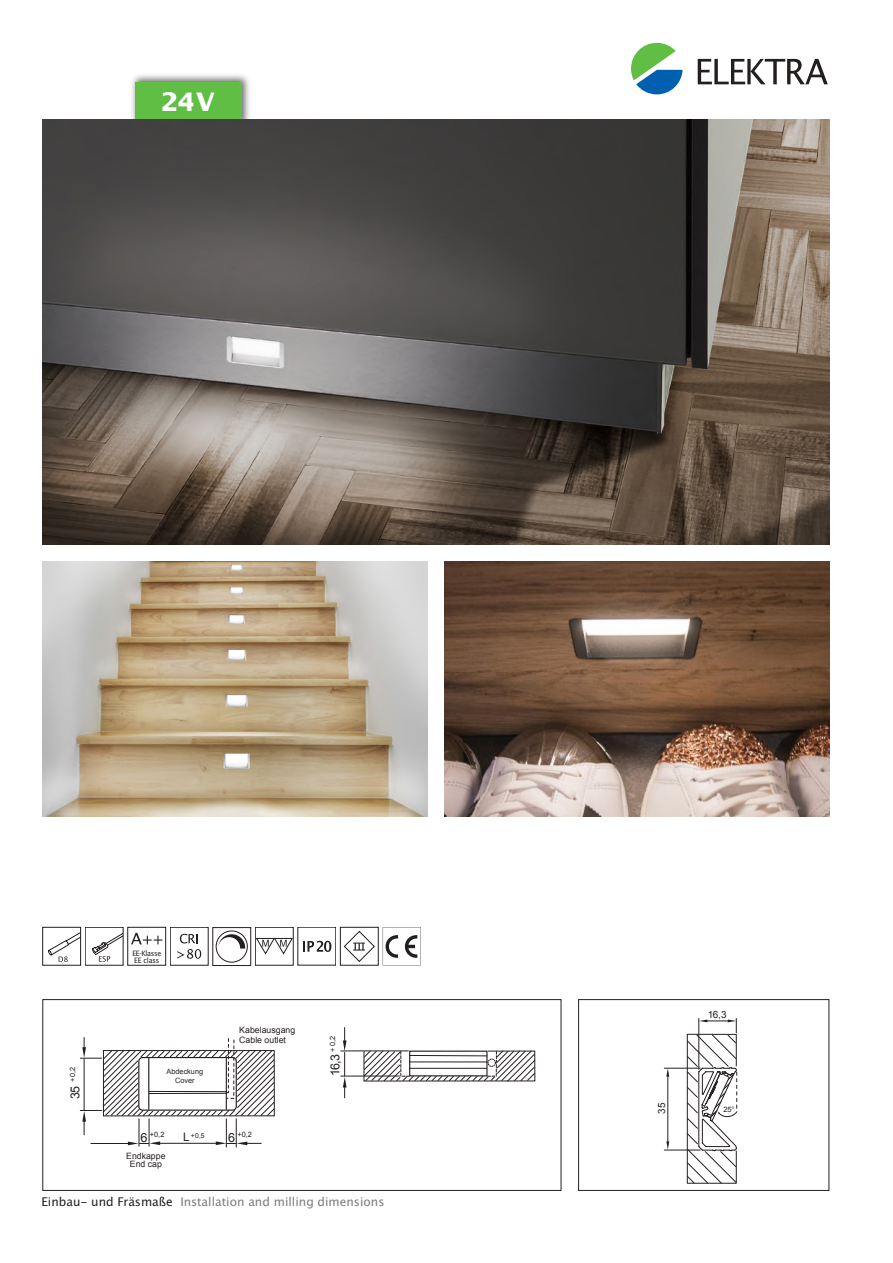
<style>
.page{position:relative;width:893px;height:1263px;background:#fff}
.page>*{position:absolute;margin:0;border:0;box-sizing:border-box;transform-origin:0 0}
.t1{font:700 25.5px "Lucida San";color:#fff}
.t2{font:12.45px "Arial";color:#241f1f}
.t3{font:12px "Lucida San Rom";color:#7d7c7e}
.t4{font:9.9px "Arial";color:#241f1f}
.t5{font:8.7px/9.8px "Arial";color:#241f1f}
.t6{font:8.1px/7.4px "Lucida Sans EF";letter-spacing:-.035em;color:#241f1f;scale:.95 1}
.t7{font:7.35px/8.7px "Arial";color:#241f1f;text-align:center}
.t8{font:7.2px "Arial";color:#241f1f}
.t9{font:6.75px "Arial";color:#241f1f}
.s1{font-size:12.45px}
.s2{font-size:12.6px}
.s3{font-size:11.7px}
.s4{color:#241f1f}
</style>
<div class="page">
<img style="left:132px;top:75px;width:117px;height:44px">
<div style="left:135px;top:82px;width:106px;height:42px;background:#60be44"></div>
<img style="left:444px;top:561px;width:385px;height:255px">
<img style="left:43px;top:119px;width:786px;height:425px">
<img style="left:43px;top:561px;width:384px;height:255px">
<hr style="left:664px;top:1150px;width:36px;height:1px;background:#241f1f">
<hr style="left:664px;top:1068px;width:36px;height:1px;background:#241f1f">
<svg style="left:666px;top:1068px;width:3px;height:82px"></svg>
<svg style="left:687px;top:1018px;width:50px;height:166px"></svg>
<div style="left:578px;top:999px;width:251px;height:192px;border:1px solid #241f1f"></div>
<svg style="left:80px;top:1037px;width:195px;height:110px"></svg>
<div style="left:43px;top:999px;width:518px;height:192px;border:1px solid #241f1f"></div>
<svg style="left:341px;top:1027px;width:195px;height:71px"></svg>
<div style="left:488px;top:1059px;width:8px;height:8px;border:1px dashed #241f1f;border-radius:50%"></div>
<svg style="left:383px;top:927px;width:38px;height:38px"></svg>
<svg style="left:257px;top:937px;width:34px;height:18px"></svg>
<div style="left:255px;top:927px;width:38px;height:38px;border:1px solid #241f1f"></div>
<div style="left:170px;top:927px;width:38px;height:38px;border:1px solid #241f1f"></div>
<svg style="left:180px;top:934px;width:17px;height:9px"></svg>
<svg style="left:177px;top:949px;width:24px;height:10px"></svg>
<div style="left:213px;top:927px;width:38px;height:39px;border:1px solid #241f1f"></div>
<div style="left:216px;top:930px;width:32px;height:32px;border:1px solid #241f1f;border-radius:50%"></div>
<svg style="left:218px;top:934px;width:27px;height:14px"></svg>
<div style="left:340px;top:927px;width:38px;height:38px;border:1px solid #241f1f"></div>
<svg style="left:343px;top:930px;width:32px;height:32px"></svg>
<svg style="left:303px;top:941px;width:28px;height:11px"></svg>
<div style="left:128px;top:927px;width:38px;height:38px;border:1px solid #241f1f"></div>
<svg style="left:131px;top:933px;width:31px;height:11px"></svg>
<div style="left:43px;top:927px;width:38px;height:38px;border:1px solid #241f1f"></div>
<svg style="left:48px;top:931px;width:33px;height:31px"></svg>
<svg style="left:92px;top:934px;width:29px;height:28px"></svg>
<svg style="left:631px;top:43px;width:52px;height:51px"></svg>
<svg style="left:698px;top:59px;width:130px;height:25px"></svg>
<h1 class="t1" style="left:161px;top:84px;width:55px">24V</h1>
<p class="t8" style="left:68px;top:1099px;width:34px;rotate:-90deg"><span class="s1">35</span> +0,2</p>
<p class="t6" style="left:132px;top:949px;width:32px">EE-Klasse<br>EE class</p>
<p class="t7" style="left:167px;top:1067px;width:38px">Abdeckung<br>Cover</p>
<p class="t5" style="left:239px;top:1025px;width:57px">Kabelausgang<br>Cable outlet</p>
<p class="t7" style="left:141px;top:1130px;width:25px"><span class="s2">6</span> +0,2</p>
<p class="t7" style="left:228px;top:1130px;width:25px"><span class="s2">6</span> +0,2</p>
<p class="t9" style="left:183px;top:1131px;width:23px"><span class="s3">L</span>+0,5</p>
<p class="t5" style="left:126px;top:1151px;width:41px;line-height:8.7px;text-align:center">Endkappe<br>End cap</p>
<p class="t2" style="left:327px;top:1076px;width:42px;rotate:-90deg">16,3 <sup>+0,2</sup></p>
<p class="t3" style="left:41px;top:1194px;width:345px"><span class="s4">Einbau- und Fräsmaße</span> Installation and milling dimensions</p>
<p class="t4" style="left:708px;top:1008px;width:20px">16,3</p>
<p class="t4" style="left:655px;top:1114px;width:13px;rotate:-90deg">35</p>
<p class="t7" style="left:723px;top:1105px;width:13px">25°</p>
</div>
